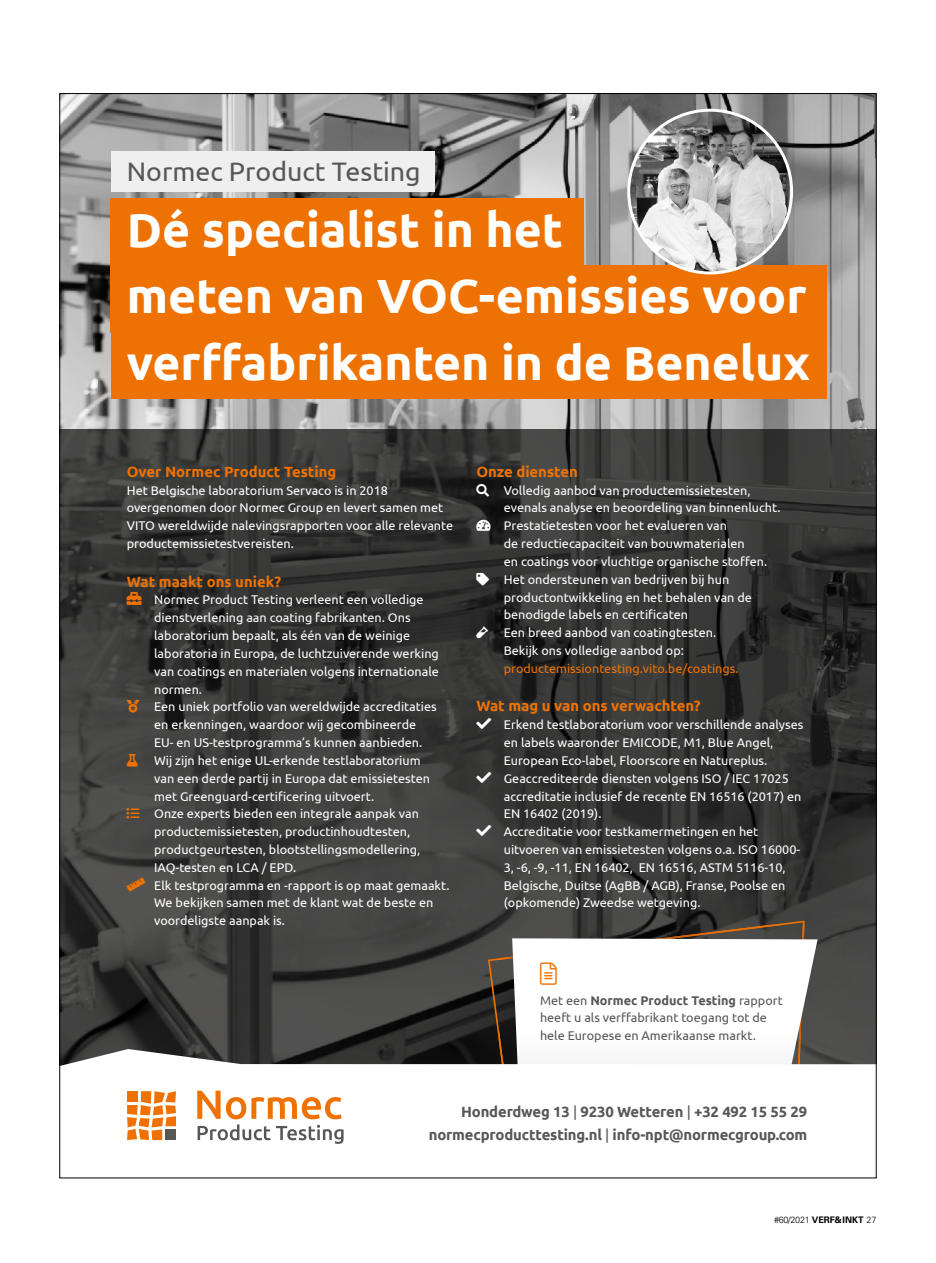
<style>
.page{position:relative;width:936px;height:1263px;background:#fff}
.page>*{position:absolute;margin:0;border:0;box-sizing:border-box;transform-origin:0 0}
.t1{font:700 48px/66.3px "Ubuntu";color:#fff}
.t2{font:26.7px "Ubuntu";color:#575756}
.t3{font:700 14.85px/23.2px "Ubuntu";letter-spacing:-.01em;color:#575756;text-align:right}
.t4{font:700 14.85px "Ubuntu";color:#ee7203}
.t5{font:12.6px/17.9px "Ubuntu";color:#fff}
.t6{font:12.6px/17.9px "Ubuntu";color:#575756}
.t7{font:12.6px "Ubuntu";color:#ee7203}
.t8{font:300 9px "Univers";letter-spacing:-.025em;color:#000}
.s1{font-weight:700}
.s2{font-weight:400}
</style>
<div class="page">
<img style="left:62px;top:95px;width:812px;height:334px">
<svg style="left:62px;top:429px;width:812px;height:592px;background:#383837"></svg>
<svg style="left:488px;top:921px;width:316px;height:100px;background:#483f36"></svg>
<img style="left:498px;top:925px;width:306px;height:96px">
<svg style="left:512px;top:938px;width:305px;height:83px"></svg>
<div style="left:60px;top:1021px;width:816px;height:157px;background:#575756;opacity:.15"></div>
<svg style="left:62px;top:1049px;width:812px;height:127px"></svg>
<svg style="left:127px;top:1091px;width:49px;height:49px"></svg>
<svg style="left:197px;top:1091px;width:146px;height:53px"></svg>
<div style="left:111px;top:332px;width:715px;height:67px;background:#ee7203"></div>
<div style="left:111px;top:265px;width:716px;height:67px;background:#ee7203"></div>
<div style="left:111px;top:198px;width:472px;height:68px;background:#ee7203"></div>
<div style="left:111px;top:151px;width:323px;height:41px;background:#eeefee"></div>
<img style="left:628px;top:110px;width:163px;height:163px;border-radius:81px">
<div style="left:627px;top:109px;width:166px;height:165px;border:3px solid #fff;border-radius:50%"></div>
<svg style="left:127px;top:592px;width:15px;height:13px"></svg>
<svg style="left:127px;top:700px;width:12px;height:13px"></svg>
<svg style="left:126px;top:754px;width:12px;height:12px"></svg>
<svg style="left:127px;top:808px;width:12px;height:11px"></svg>
<svg style="left:127px;top:877px;width:18px;height:14px"></svg>
<svg style="left:476px;top:483px;width:13px;height:13px"></svg>
<svg style="left:476px;top:520px;width:14px;height:11px"></svg>
<svg style="left:476px;top:573px;width:13px;height:12px"></svg>
<svg style="left:476px;top:626px;width:12px;height:12px"></svg>
<svg style="left:476px;top:718px;width:15px;height:11px"></svg>
<svg style="left:476px;top:771px;width:15px;height:12px"></svg>
<svg style="left:476px;top:825px;width:15px;height:11px"></svg>
<svg style="left:540px;top:963px;width:16px;height:22px"></svg>
<h2 class="t2" style="left:127px;top:155px;width:295px">Normec Product Testing</h2>
<h1 class="t1" style="left:127px;top:196px;width:684px">Dé specialist in het<br>meten van VOC-emissies voor verffabrikanten in de Benelux</h1>
<p class="t4" style="left:127px;top:462px;width:211px">Over Normec Product Testing</p>
<p class="t5" style="left:127px;top:481px;width:328px">Het Belgische laboratorium Servaco is in 2018 overgenomen door Normec Group en levert samen met VITO wereldwijde nalevingsrapporten voor alle relevante productemissietestvereisten.</p>
<p class="t4" style="left:127px;top:572px;width:156px">Wat maakt ons uniek?</p>
<p class="t5" style="left:154px;top:591px;width:297px">Normec Product Testing verleent een volledige dienstverlening aan coating fabrikanten. Ons laboratorium bepaalt, als één van de weinige laboratoria in Europa, de luchtzuiverende werking van coatings en materialen volgens internationale normen.<br>Een uniek portfolio van wereldwijde accreditaties en erkenningen, waardoor wij gecombineerde<br>EU- en US-testprogramma’s kunnen aanbieden.<br>Wij zijn het enige UL-erkende testlaboratorium<br>van een derde partij in Europa dat emissietesten met Greenguard-certificering uitvoert.<br>Onze experts bieden een integrale aanpak van productemissietesten, productinhoudtesten, productgeurtesten, blootstellingsmodellering, IAQ-testen en LCA / EPD.<br>Elk testprogramma en -rapport is op maat gemaakt.<br>We bekijken samen met de klant wat de beste en voordeligste aanpak is.</p>
<p class="t4" style="left:476px;top:462px;width:103px">Onze diensten</p>
<p class="t5" style="left:503px;top:481px;width:278px">Volledig aanbod van productemissietesten, evenals analyse en beoordeling van binnenlucht.<br>Prestatietesten voor het evalueren van<br>de reductiecapaciteit van bouwmaterialen<br>en coatings voor vluchtige organische stoffen.<br>Het ondersteunen van bedrijven bij hun productontwikkeling en het behalen van de benodigde labels en certificaten<br>Een breed aanbod van coatingtesten.<br>Bekijk ons volledige aanbod op:</p>
<p class="t7" style="left:503px;top:661px;width:236px">productemissiontesting.vito.be/coatings.</p>
<p class="t4" style="left:476px;top:697px;width:225px">Wat mag u van ons verwachten?</p>
<p class="t5" style="left:503px;top:715px;width:301px">Erkend testlaboratorium voor verschillende analyses en labels waaronder EMICODE, M1, Blue Angel, European Eco-label, Floorscore en Natureplus.<br>Geaccrediteerde diensten volgens ISO / IEC 17025 accreditatie inclusief de recente EN 16516 (2017) en EN 16402 (2019).<br>Accreditatie voor testkamermetingen en het uitvoeren van emissietesten volgens o.a. ISO 16000- 3, -6, -9, -11, EN 16402, EN 16516, ASTM 5116-10, Belgische, Duitse (AgBB / AGB), Franse, Poolse en (opkomende) Zweedse wetgeving.</p>
<p class="t6" style="left:540px;top:991px;width:244px">Met een <span class="s1">Normec Product Testing</span> rapport heeft u als verffabrikant toegang tot de hele Europese en Amerikaanse markt.</p>
<p class="t3" style="left:428px;top:1100px;width:380px">Honderdweg 13 <span class="s2">|</span> 9230 Wetteren <span class="s2">|</span> +32 492 15 55 29 normecproducttesting.nl <span class="s2">|</span> info-npt@normecgroup.com</p>
<p class="t8" style="left:774px;top:1215px;width:104px">#60/2021 <span class="s1">VERF&amp; INKT</span> 27</p>
</div>
